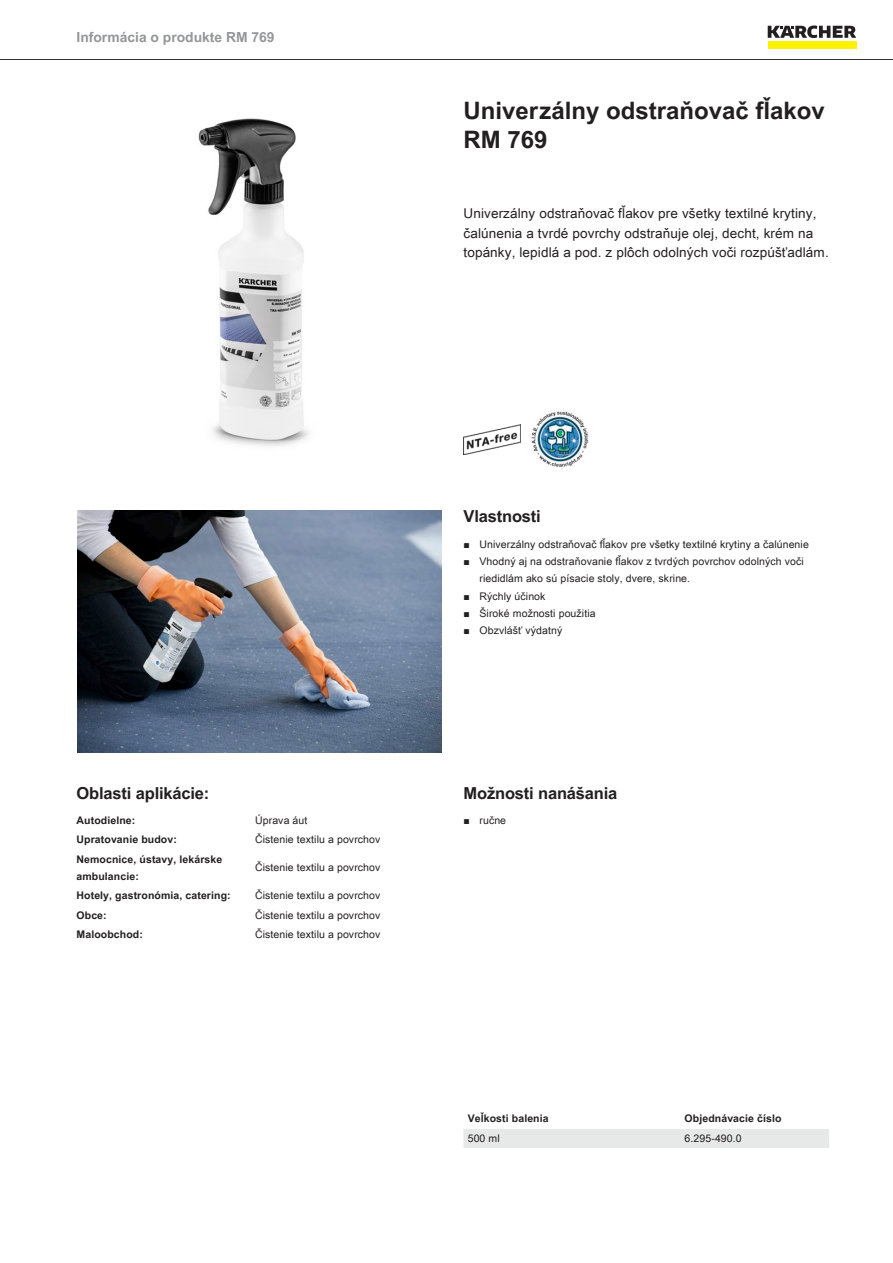
<style>
.page{position:relative;width:893px;height:1263px;background:#fff}
.page>*{position:absolute;margin:0;border:0;box-sizing:border-box;transform-origin:0 0}
.t1{font:700 24px/28.8px "Arial Unicode MS";color:#231f20}
.t2{font:700 16.5px "Arial Unicode MS";letter-spacing:-.01em;color:#231f20}
.t3{font:700 13.8px "Arial Unicode MS";color:#949698}
.t4{font:13.5px/19.5px "Arial Unicode MS";letter-spacing:.01em;color:#231f20}
.t5{font:10.5px/17.2px "Arial Unicode MS";letter-spacing:.01em;color:#231f20}
.t6{font:700 10.5px/17.2px "Arial Unicode MS";letter-spacing:.01em;color:#231f20}
.s1{font-family:"Arial"}
</style>
<div class="page">
<hr style="left:0;top:59px;width:893px;height:1px;background:#231f20">
<div style="left:768px;top:42px;width:88px;height:7px;background:#fff200"></div>
<svg style="left:768px;top:26px;width:88px;height:12px"></svg>
<img style="left:198px;top:118px;width:112px;height:328px">
<img style="left:463px;top:424px;width:57px;height:30px">
<img style="left:531px;top:411px;width:57px;height:56px">
<img style="left:78px;top:510px;width:363px;height:243px">
<div style="left:463px;top:1129px;width:366px;height:19px;background:#e7e8e8"></div>
<h3 class="t3" style="left:77px;top:27px;width:200px">Informácia o produkte RM 769</h3>
<h1 class="t1" style="left:463px;top:97px;width:363px">Univerzálny odstraňovač fľakov<br>RM 769</h1>
<p class="t4" style="left:463px;top:203px;width:367px">Univerzálny odstraňovač fľakov pre všetky textilné krytiny, čalúnenia a tvrdé povrchy odstraňuje olej, decht, krém na topánky, lepidlá a pod. z plôch odolných voči rozpúšťadlám.</p>
<h2 class="t2" style="left:77px;top:780px;width:134px">Oblasti aplikácie:</h2>
<p class="t6" style="left:77px;top:812px;width:60px">Autodielne:</p>
<p class="t5" style="left:255px;top:811px;width:54px">Úprava áut</p>
<p class="t6" style="left:77px;top:831px;width:102px">Upratovanie budov:</p>
<p class="t5" style="left:255px;top:831px;width:127px">Čistenie textilu a povrchov</p>
<p class="t6" style="left:77px;top:851px;width:147px">Nemocnice, ústavy, lekárske ambulancie:</p>
<p class="t5" style="left:255px;top:859px;width:127px">Čistenie textilu a povrchov</p>
<p class="t6" style="left:77px;top:887px;width:156px">Hotely, gastronómia, catering:</p>
<p class="t5" style="left:255px;top:887px;width:127px">Čistenie textilu a povrchov</p>
<p class="t6" style="left:77px;top:907px;width:32px">Obce:</p>
<p class="t5" style="left:255px;top:906px;width:127px">Čistenie textilu a povrchov</p>
<p class="t6" style="left:77px;top:926px;width:68px">Maloobchod:</p>
<p class="t5" style="left:255px;top:926px;width:127px">Čistenie textilu a povrchov</p>
<h2 class="t2" style="left:463px;top:504px;width:79px">Vlastnosti</h2>
<p class="t5" style="left:463px;top:535px;width:347px"><span class="s1">■</span> Univerzálny odstraňovač fľakov pre všetky textilné krytiny a čalúnenie</p>
<p class="t5" style="left:479px;top:553px;width:326px;text-indent:-16px"><span class="s1">■</span> Vhodný aj na odstraňovanie fľakov z tvrdých povrchov odolných voči riedidlám ako sú písacie stoly, dvere, skrine.</p>
<p class="t5" style="left:463px;top:587px;width:83px"><span class="s1">■</span> Rýchly účinok</p>
<p class="t5" style="left:463px;top:604px;width:134px"><span class="s1">■</span> Široké možnosti použitia</p>
<p class="t5" style="left:463px;top:622px;width:100px"><span class="s1">■</span> Obzvlášť výdatný</p>
<h2 class="t2" style="left:463px;top:780px;width:155px">Možnosti nanášania</h2>
<p class="t5" style="left:463px;top:812px;width:44px"><span class="s1">■</span> ručne</p>
<p class="t6" style="left:468px;top:1110px;width:82px">Veľkosti balenia</p>
<p class="t6" style="left:685px;top:1110px;width:98px">Objednávacie číslo</p>
<p class="t5" style="left:468px;top:1129px;width:34px">500 ml</p>
<p class="t5" style="left:685px;top:1129px;width:59px">6.295-490.0</p>
</div>
